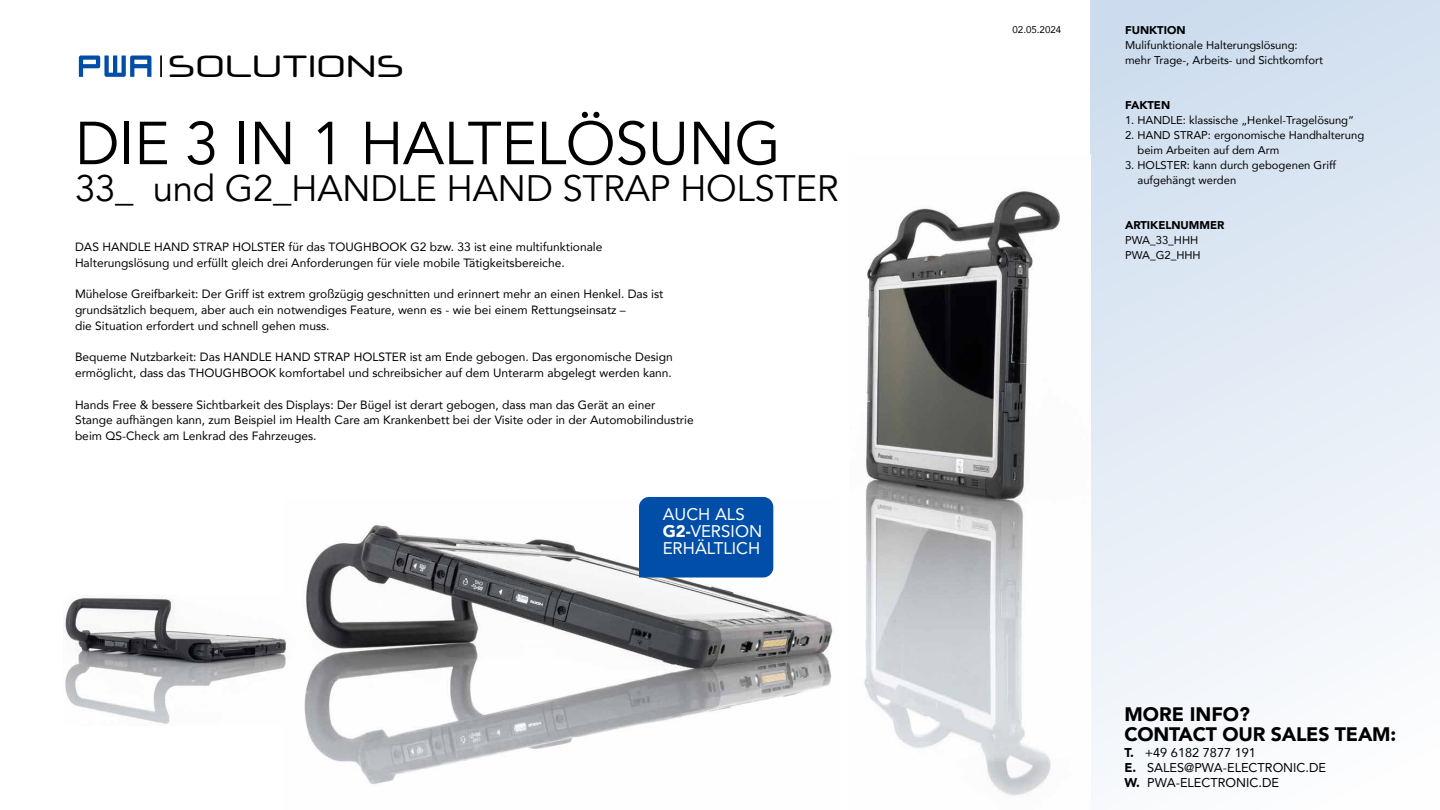
<style>
.page{position:relative;width:1440px;height:810px;background:#fff}
.page>*{position:absolute;margin:0;border:0;box-sizing:border-box;transform-origin:0 0}
.t1{font:60px "Avenir";letter-spacing:-.01em;color:#000}
.t2{font:36.75px "Avenir";letter-spacing:-.01em;color:#000}
.t3{font:30.97px "Neuropol X Rg";letter-spacing:-.03em;color:#000}
.t4{font:900 19.5px/19.5px "Avenir";letter-spacing:-.01em;color:#000}
.t5{font:16.8px/16.8px "Avenir";color:#fff}
.t6{font:12.75px/15px "Avenir";color:#000}
.t7{font:12px/15.8px "Avenir";color:#000}
.t8{font:11.25px/15px "Avenir";color:#000}
.t9{font:900 11.25px "Avenir";color:#000}
.t10{font:9.75px "Avenir";color:#000}
.s1{font-weight:900}
</style>
<div class="page">
<div style="left:1091px;top:0;width:349px;height:810px;background:linear-gradient(to bottom,#ceddee,#fcfdfe)"></div>
<svg style="left:79px;top:55px;width:72px;height:22px"></svg>
<hr style="left:160px;top:55px;width:2px;height:22px;background:#000">
<img style="left:304px;top:505px;width:529px;height:280px">
<img style="left:864px;top:190px;width:196px;height:606px">
<img style="left:65px;top:598px;width:222px;height:127px">
<div style="left:639px;top:497px;width:134px;height:81px;background:#004ea7"></div>
<h3 class="t3" style="left:168px;top:50px;width:238px">SOLUTIONS</h3>
<h1 class="t1" style="left:75px;top:119px;width:708px">DIE 3 IN 1 HALTELÖSUNG</h1>
<h2 class="t2" style="left:75px;top:173px;width:765px">33_ und G2_HANDLE HAND STRAP HOLSTER</h2>
<p class="t7" style="left:75px;top:239px;width:529px">DAS HANDLE HAND STRAP HOLSTER für das TOUGHBOOK G2 bzw. 33 ist eine multifunktionale<br>Halterungslösung und erfüllt gleich drei Anforderungen für viele mobile Tätigkeitsbereiche.</p>
<p class="t7" style="left:75px;top:287px;width:590px">Mühelose Greifbarkeit: Der Griff ist extrem großzügig geschnitten und erinnert mehr an einen Henkel. Das ist grundsätzlich bequem, aber auch ein notwendiges Feature, wenn es - wie bei einem Rettungseinsatz –<br>die Situation erfordert und schnell gehen muss.</p>
<p class="t7" style="left:75px;top:350px;width:599px">Bequeme Nutzbarkeit: Das HANDLE HAND STRAP HOLSTER ist am Ende gebogen. Das ergonomische Design ermöglicht, dass das THOUGHBOOK komfortabel und schreibsicher auf dem Unterarm abgelegt werden kann.</p>
<p class="t7" style="left:75px;top:397px;width:620px">Hands Free &amp; bessere Sichtbarkeit des Displays: Der Bügel ist derart gebogen, dass man das Gerät an einer<br>Stange aufhängen kann, zum Beispiel im Health Care am Krankenbett bei der Visite oder in der Automobilindustrie beim QS-Check am Lenkrad des Fahrzeuges.</p>
<h3 class="t5" style="left:663px;top:506px;width:101px">AUCH ALS<br><span class="s1">G2-</span>VERSION<br>ERHÄLTLICH</h3>
<p class="t10" style="left:1012px;top:24px;width:50px">02.05.2024</p>
<p class="t9" style="left:1125px;top:24px;width:62px">FUNKTION</p>
<p class="t8" style="left:1125px;top:38px;width:200px">Mulifunktionale Halterungslösung: mehr Trage-, Arbeits- und Sichtkomfort</p>
<p class="t9" style="left:1125px;top:99px;width:47px">FAKTEN</p>
<p class="t8" style="left:1125px;top:113px;width:231px">1. HANDLE: klassische „Henkel-Tragelösung“</p>
<p class="t8" style="left:1138px;top:128px;width:228px;text-indent:-13px">2. HAND STRAP: ergonomische Handhalterung beim Arbeiten auf dem Arm</p>
<p class="t8" style="left:1138px;top:158px;width:200px;text-indent:-13px">3. HOLSTER: kann durch gebogenen Griff aufgehängt werden</p>
<p class="t9" style="left:1125px;top:219px;width:101px">ARTIKELNUMMER</p>
<p class="t8" style="left:1125px;top:233px;width:77px">PWA_33_HHH<br>PWA_G2_HHH</p>
<h3 class="t4" style="left:1124px;top:705px;width:273px">MORE INFO?<br>CONTACT OUR SALES TEAM:</h3>
<p class="t6" style="left:1124px;top:745px;width:203px"><span class="s1">T.</span> +49 6182 7877 191<br><span class="s1">E.</span> SALES@PWA-ELECTRONIC.DE<br><span class="s1">W.</span> PWA-ELECTRONIC.DE</p>
</div>
